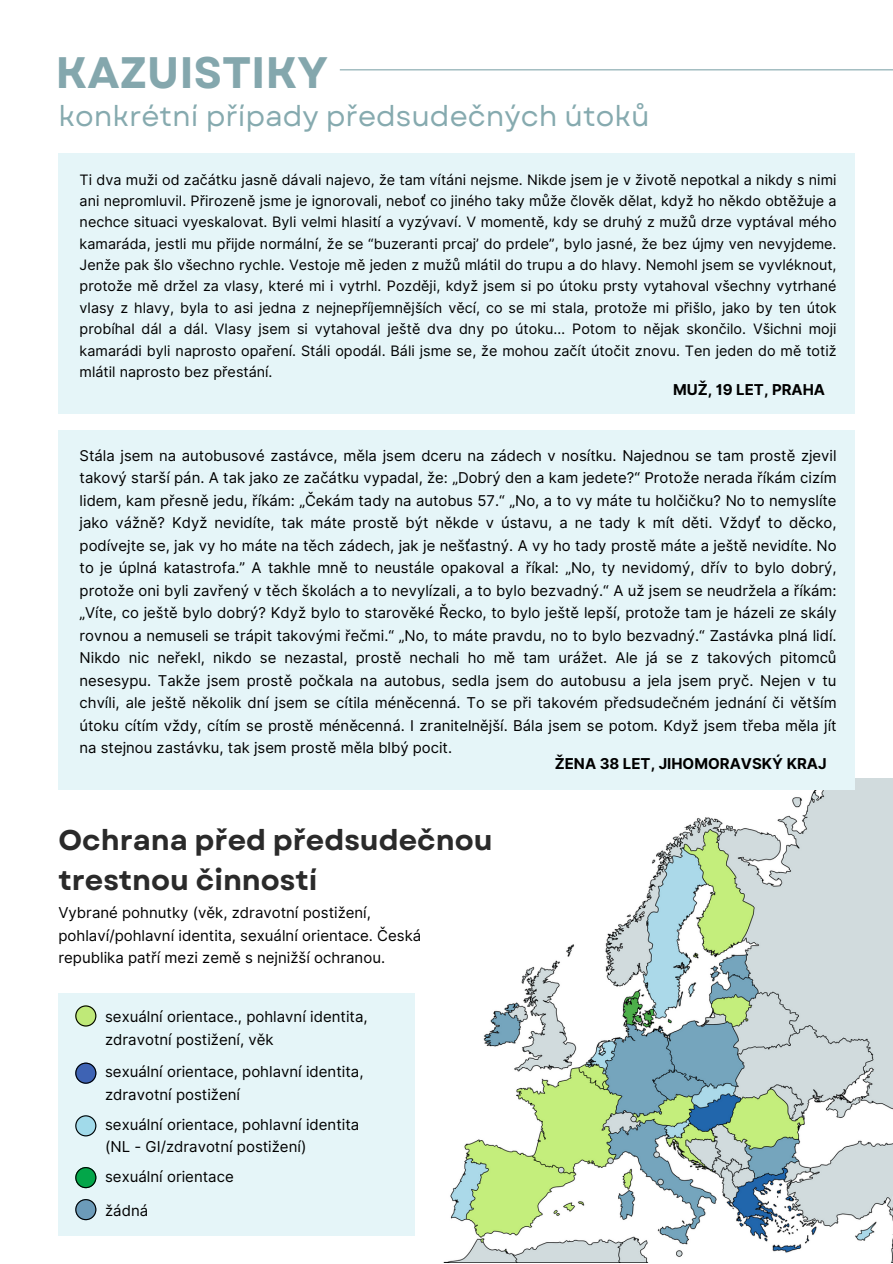
<style>
.page{position:relative;width:893px;height:1264px;background:#fff}
.page>*{position:absolute;margin:0;border:0;box-sizing:border-box;transform-origin:0 0}
.t1{font:700 43.95px "Garet";color:#84a7ad}
.t2{font:700 28.5px/39.3px "Garet";color:#2a2a2a}
.t3{font:28.5px "Garet";color:#86aaaf}
.t4{font:15px/22.5px "Inter";color:#000}
.t5{font:700 15px "Inter";color:#000}
.t6{font:14.85px/22.5px "Inter";color:#000;text-align:justify}
.t7{font:14.4px/21.3px "Inter";color:#000;text-align:justify}
</style>
<div class="page">
<img style="left:407px;top:778px;width:485px;height:483px">
<div style="left:58px;top:430px;width:796px;height:359px;background:#e5f5f8"></div>
<div style="left:58px;top:154px;width:796px;height:260px;background:#e5f5f8"></div>
<div style="left:58px;top:993px;width:357px;height:243px;background:#e5f5f8"></div>
<svg style="left:75px;top:1005px;width:21px;height:21px"></svg>
<svg style="left:75px;top:1062px;width:21px;height:21px"></svg>
<svg style="left:75px;top:1115px;width:21px;height:21px"></svg>
<svg style="left:75px;top:1167px;width:21px;height:21px"></svg>
<svg style="left:75px;top:1199px;width:21px;height:21px"></svg>
<hr style="left:340px;top:69px;width:552px;height:1px;background:#84a7ad">
<div style="left:447px;top:819px;width:128px;height:128px;background:#fff;border-radius:50%"></div>
<p class="t1" style="left:55px;top:41px;width:274px">KAZUISTIKY</p>
<p class="t3" style="left:58px;top:96px;width:592px">konkrétní případy předsudečných útoků</p>
<p class="t7" style="left:80px;top:169px;width:758px">Ti dva muži od začátku jasně dávali najevo, že tam vítáni nejsme. Nikde jsem je v životě nepotkal a nikdy s nimi ani nepromluvil. Přirozeně jsme je ignorovali, neboť co jiného taky může člověk dělat, když ho někdo obtěžuje a nechce situaci vyeskalovat. Byli velmi hlasití a vyzývaví. V momentě, kdy se druhý z mužů drze vyptával mého kamaráda, jestli mu přijde normální, že se “buzeranti prcaj’ do prdele”, bylo jasné, že bez újmy ven nevyjdeme.<br>Jenže pak šlo všechno rychle. Vestoje mě jeden z mužů mlátil do trupu a do hlavy. Nemohl jsem se vyvléknout, protože mě držel za vlasy, které mi i vytrhl. Později, když jsem si po útoku prsty vytahoval všechny vytrhané vlasy z hlavy, byla to asi jedna z nejnepříjemnějších věcí, co se mi stala, protože mi přišlo, jako by ten útok probíhal dál a dál. Vlasy jsem si vytahoval ještě dva dny po útoku… Potom to nějak skončilo. Všichni moji kamarádi byli naprosto opaření. Stáli opodál. Báli jsme se, že mohou začít útočit znovu. Ten jeden do mě totiž mlátil naprosto bez přestání.</p>
<p class="t5" style="left:673px;top:381px;width:154px">MUŽ, 19 LET, PRAHA</p>
<p class="t6" style="left:80px;top:444px;width:758px">Stála jsem na autobusové zastávce, měla jsem dceru na zádech v nosítku. Najednou se tam prostě zjevil takový starší pán. A tak jako ze začátku vypadal, že: „Dobrý den a kam jedete?“ Protože nerada říkám cizím lidem, kam přesně jedu, říkám: „Čekám tady na autobus 57.“ „No, a to vy máte tu holčičku? No to nemyslíte jako vážně? Když nevidíte, tak máte prostě být někde v ústavu, a ne tady k mít děti. Vždyť to děcko, podívejte se, jak vy ho máte na těch zádech, jak je nešťastný. A vy ho tady prostě máte a ještě nevidíte. No to je úplná katastrofa.” A takhle mně to neustále opakoval a říkal: „No, ty nevidomý, dřív to bylo dobrý, protože oni byli zavřený v těch školách a to nevylízali, a to bylo bezvadný.“ A už jsem se neudržela a říkám: „Víte, co ještě bylo dobrý? Když bylo to starověké Řecko, to bylo ještě lepší, protože tam je házeli ze skály rovnou a nemuseli se trápit takovými řečmi.“ „No, to máte pravdu, no to bylo bezvadný.“ Zastávka plná lidí.<br>Nikdo nic neřekl, nikdo se nezastal, prostě nechali ho mě tam urážet. Ale já se z takových pitomců nesesypu. Takže jsem prostě počkala na autobus, sedla jsem do autobusu a jela jsem pryč. Nejen v tu chvíli, ale ještě několik dní jsem se cítila méněcenná. To se při takovém předsudečném jednání či větším útoku cítím vždy, cítím se prostě méněcenná. I zranitelnější. Bála jsem se potom. Když jsem třeba měla jít na stejnou zastávku, tak jsem prostě měla blbý pocit.</p>
<p class="t5" style="left:554px;top:754px;width:273px">ŽENA 38 LET, JIHOMORAVSKÝ KRAJ</p>
<p class="t2" style="left:58px;top:820px;width:435px">Ochrana před předsudečnou trestnou činností</p>
<p class="t4" style="left:58px;top:901px;width:364px">Vybrané pohnutky (věk, zdravotní postižení, pohlaví/pohlavní identita, sexuální orientace. Česká republika patří mezi země s nejnižší ochranou.</p>
<p class="t4" style="left:105px;top:1005px;width:264px">sexuální orientace., pohlavní identita, zdravotní postižení, věk</p>
<p class="t4" style="left:105px;top:1060px;width:260px">sexuální orientace, pohlavní identita, zdravotní postižení</p>
<p class="t4" style="left:105px;top:1112px;width:256px">sexuální orientace, pohlavní identita</p>
<p class="t4" style="left:105px;top:1135px;width:203px">(NL - GI/zdravotní postižení)</p>
<p class="t4" style="left:105px;top:1165px;width:130px">sexuální orientace</p>
<p class="t4" style="left:105px;top:1199px;width:45px">žádná</p>
</div>
